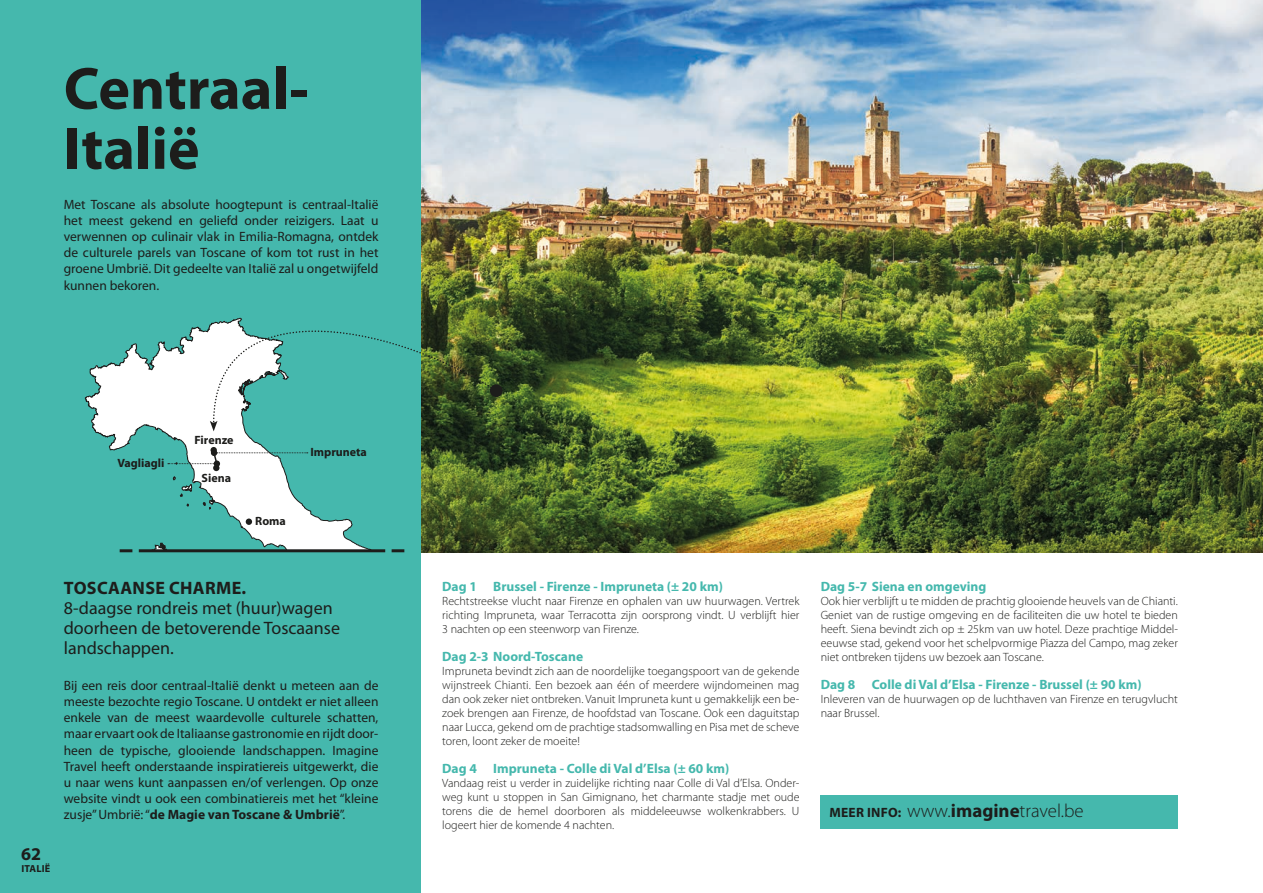
<style>
.page{position:relative;width:1263px;height:893px;background:#fff}
.page>*{position:absolute;margin:0;border:0;box-sizing:border-box;transform-origin:0 0}
.t1{font:700 60px/60px "Myriad Pro";color:#1d1d1b}
.t2{font:300 18.9px "Myriad Pro";color:#1d1d1b}
.t3{font:18px/19.8px "Myriad Pro";color:#1d1d1b}
.t4{font:700 18px "Myriad Pro";letter-spacing:.02em;color:#1d1d1b}
.t5{font:13.5px/16.2px "Myriad Pro";color:#1d1d1b;text-align:justify}
.t6{font:700 13.5px "Myriad Pro";color:#45b8ad}
.t7{font:300 12px/14px "Myriad Pro";color:#1d1d1b;text-align:justify}
.t8{font:700 12px "Myriad Pro";color:#1d1d1b}
.t9{font:700 10.2px "Myriad Pro";letter-spacing:.02em;color:#1d1d1b}
.s1{font-weight:700}
.s2{font-weight:700;font-size:13.5px}
</style>
<div class="page">
<img style="left:421px;top:0;width:842px;height:552px">
<div style="left:0;top:0;width:421px;height:893px;background:#45b8ad"></div>
<div style="left:821px;top:795px;width:357px;height:34px;background:#45b8ad"></div>
<svg style="left:85px;top:324px;width:285px;height:227px"></svg>
<svg style="left:151px;top:543px;width:17px;height:6px"></svg>
<div style="left:246px;top:518px;width:6px;height:7px;background:#1d1d1b;border-radius:50%"></div>
<svg style="left:168px;top:449px;width:140px;height:61px"></svg>
<svg style="left:120px;top:549px;width:12px;height:3px"></svg>
<hr style="left:139px;top:549px;width:246px;height:3px;background:#1d1d1b">
<svg style="left:392px;top:549px;width:12px;height:3px"></svg>
<div style="left:490px;top:384px;width:13px;height:13px;background:#1d1d1b;border-radius:50%"></div>
<svg style="left:210px;top:292px;width:287px;height:139px"></svg>
<h1 class="t1" style="left:64px;top:57px;width:246px">Centraal-<br>Italië</h1>
<p class="t5" style="left:64px;top:196px;width:316px">Met Toscane als absolute hoogtepunt is centraal-Italië het meest gekend en geliefd onder reizigers. Laat u verwennen op culinair vlak in Emilia-Romagna, ontdek de culturele parels van Toscane of kom tot rust in het groene Umbrië. Dit gedeelte van Italië zal u ongetwijfeld kunnen bekoren.</p>
<p class="t8" style="left:117px;top:455px;width:49px">Vagliagli</p>
<p class="t8" style="left:195px;top:432px;width:41px">Firenze</p>
<p class="t8" style="left:202px;top:470px;width:31px">Siena</p>
<p class="t8" style="left:255px;top:513px;width:32px">Roma</p>
<p class="t8" style="left:310px;top:444px;width:58px">Impruneta</p>
<h3 class="t4" style="left:21px;top:842px;width:21px">62</h3>
<p class="t9" style="left:21px;top:862px;width:31px">ITALIË</p>
<h3 class="t4" style="left:64px;top:577px;width:184px">TOSCAANSE CHARME.</h3>
<h3 class="t3" style="left:64px;top:598px;width:278px">8-daagse rondreis met (huur)wagen doorheen de betoverende Toscaanse landschappen.</h3>
<p class="t5" style="left:64px;top:677px;width:316px">Bij een reis door centraal-Italië denkt u meteen aan de meeste bezochte regio Toscane. U ontdekt er niet alleen enkele van de meest waardevolle culturele schatten, maar ervaart ook de Italiaanse gastronomie en rijdt door&shy;heen de typische, glooiende landschappen. Imagine Travel heeft onderstaande inspiratiereis uitgewerkt, die u naar wens kunt aanpassen en/of verlengen. Op onze website vindt u ook een combinatiereis met het “kleine zusje” Umbrië: “<span class="s1">de Magie van Toscane &amp; Umbrië</span>”.</p>
<p class="t6" style="left:442px;top:578px;width:282px">Dag 1 Brussel - Firenze - Impruneta (± 20 km)</p>
<p class="t7" style="left:442px;top:594px;width:359px">Rechtstreekse vlucht naar Firenze en ophalen van uw huurwagen. Vertrek richting Impruneta, waar Terracotta zijn oorsprong vindt. U verblijft hier 3 nachten op een steenworp van Firenze.</p>
<p class="t6" style="left:442px;top:648px;width:142px">Dag 2-3 Noord-Toscane</p>
<p class="t7" style="left:442px;top:664px;width:359px">Impruneta bevindt zich aan de noordelijke toegangspoort van de gekende wijnstreek Chianti. Een bezoek aan één of meerdere wijndomeinen mag dan ook zeker niet ontbreken. Vanuit Impruneta kunt u gemakkelijk een be&shy;zoek brengen aan Firenze, de hoofdstad van Toscane. Ook een daguitstap naar Lucca, gekend om de prachtige stadsomwalling en Pisa met de scheve toren, loont zeker de moeite!</p>
<p class="t6" style="left:442px;top:760px;width:289px">Dag 4 Impruneta - Colle di Val d’Elsa (± 60 km)</p>
<p class="t7" style="left:442px;top:776px;width:359px">Vandaag reist u verder in zuidelijke richting naar Colle di Val d’Elsa. Onder&shy;weg kunt u stoppen in San Gimignano, het charmante stadje met oude torens die de hemel doorboren als middeleeuwse wolkenkrabbers. U logeert hier de komende 4 nachten.</p>
<p class="t6" style="left:821px;top:578px;width:167px">Dag 5-7 Siena en omgeving</p>
<p class="t7" style="left:821px;top:594px;width:359px">Ook hier verblijft u te midden de prachtig glooiende heuvels van de Chianti.<br>Geniet van de rustige omgeving en de faciliteiten die uw hotel te bieden heeft. Siena bevindt zich op ± 25km van uw hotel. Deze prachtige Middel&shy;eeuwse stad, gekend voor het schelpvormige Piazza del Campo, mag zeker niet ontbreken tijdens uw bezoek aan Toscane.</p>
<p class="t6" style="left:821px;top:676px;width:323px">Dag 8 Colle di Val d’Elsa - Firenze - Brussel (± 90 km)</p>
<p class="t7" style="left:821px;top:692px;width:359px">Inleveren van de huurwagen op de luchthaven van Firenze en terugvlucht naar Brussel.</p>
<h2 class="t2" style="left:829px;top:800px;width:256px"><span class="s2">MEER INFO:</span> www.<span class="s1">imagine</span>travel.be</h2>
</div>
